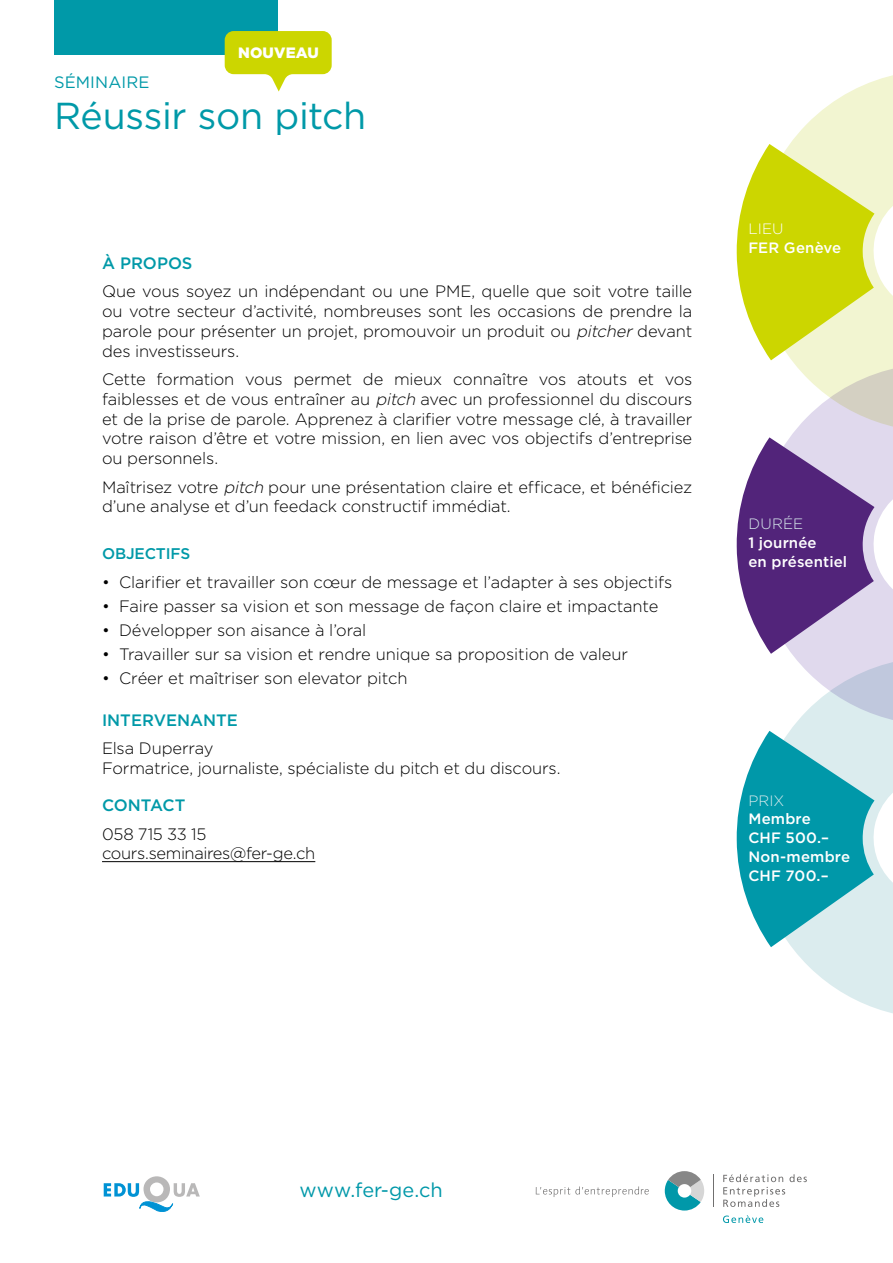
<style>
.page{position:relative;width:893px;height:1263px;background:#fff}
.page>*{position:absolute;margin:0;border:0;box-sizing:border-box;transform-origin:0 0}
.t1{font:37.5px "Gotham HTF";letter-spacing:-.01em;color:#0099a8}
.t2{font:19.95px "Gotham HTF";color:#0098a9}
.t3{font:300 16.5px/19.8px "Gotham HTF";letter-spacing:-.005em;color:#000;text-align:justify}
.t4{font:300 16.5px/19.8px "Gotham HTF";letter-spacing:-.025em;color:#000}
.t5{font:500 16.5px "Gotham HTF";color:#0099a8}
.t6{font:16.5px "Gotham HTF";letter-spacing:.01em;color:#0099a8}
.t7{font:500 15.45px "Gotham HTF";letter-spacing:-.01em;color:#0099a8}
.t8{font:500 15px/18.8px "Gotham HTF";letter-spacing:.01em;color:#fff}
.t9{font:300 15px "Gotham HTF";letter-spacing:.01em;color:#d9ebed}
.t10{font:900 15px "Gotham HTF";letter-spacing:.01em;color:#fff}
.t11{font:300 15px "Gotham HTF";color:#fff}
.s1{font-style:italic}
</style>
<div class="page">
<hr style="left:102px;top:861px;width:213px;height:1px;background:#000">
<div style="left:54px;top:0;width:224px;height:54px;background:#0099a8"></div>
<svg style="left:790px;top:726px;width:103px;height:288px;fill:#dbecee"></svg>
<svg style="left:736px;top:731px;width:138px;height:216px;background:#4fb6c2"></svg>
<svg style="left:790px;top:433px;width:103px;height:293px"></svg>
<svg style="left:736px;top:437px;width:138px;height:217px;background:#8666a3"></svg>
<svg style="left:770px;top:75px;width:123px;height:358px"></svg>
<svg style="left:736px;top:144px;width:138px;height:216px;background:#dae14c"></svg>
<svg style="left:723px;top:1215px;width:40px;height:8px"></svg>
<svg style="left:665px;top:1171px;width:39px;height:39px"></svg>
<svg style="left:723px;top:1174px;width:84px;height:33px"></svg>
<hr style="left:713px;top:1175px;width:1px;height:32px;background:#706f6f">
<svg style="left:536px;top:1186px;width:113px;height:11px"></svg>
<svg style="left:104px;top:1176px;width:96px;height:36px"></svg>
<svg style="left:225px;top:31px;width:107px;height:61px"></svg>
<p class="t10" style="left:238px;top:45px;width:82px">NOUVEAU</p>
<p class="t6" style="left:54px;top:73px;width:97px">SÉMINAIRE</p>
<h1 class="t1" style="left:54px;top:95px;width:314px">Réussir son pitch</h1>
<p class="t5" style="left:102px;top:254px;width:92px">À PROPOS</p>
<p class="t3" style="left:102px;top:281px;width:592px">Que vous soyez un indépendant ou une PME, quelle que soit votre taille ou votre secteur d’activité, nombreuses sont les occasions de prendre la parole pour présenter un projet, promouvoir un produit ou <span class="s1">pitcher</span> devant des investisseurs.</p>
<p class="t3" style="left:102px;top:369px;width:592px">Cette formation vous permet de mieux connaître vos atouts et vos faiblesses et de vous entraîner au <span class="s1">pitch</span> avec un professionnel du discours et de la prise de parole. Apprenez à clarifier votre message clé, à travailler votre raison d’être et votre mission, en lien avec vos objectifs d’entreprise ou personnels.</p>
<p class="t3" style="left:102px;top:477px;width:592px">Maîtrisez votre <span class="s1">pitch</span> pour une présentation claire et efficace, et bénéficiez d’une analyse et d’un feedack constructif immédiat.</p>
<p class="t7" style="left:102px;top:545px;width:90px">OBJECTIFS</p>
<p class="t3" style="left:102px;top:572px;width:572px">• Clarifier et travailler son cœur de message et l’adapter à ses objectifs</p>
<p class="t3" style="left:102px;top:596px;width:558px">• Faire passer sa vision et son message de façon claire et impactante</p>
<p class="t3" style="left:102px;top:620px;width:266px">• Développer son aisance à l’oral</p>
<p class="t3" style="left:102px;top:644px;width:527px">• Travailler sur sa vision et rendre unique sa proposition de valeur</p>
<p class="t3" style="left:102px;top:668px;width:307px">• Créer et maîtriser son elevator pitch</p>
<p class="t5" style="left:102px;top:710px;width:137px">INTERVENANTE</p>
<p class="t3" style="left:102px;top:738px;width:460px">Elsa Duperray<br>Formatrice, journaliste, spécialiste du pitch et du discours.</p>
<p class="t5" style="left:102px;top:796px;width:85px">CONTACT</p>
<p class="t4" style="left:102px;top:824px;width:215px">058 715 33 15 cours.seminaires@fer-ge.ch</p>
<p class="t11" style="left:748px;top:220px;width:37px">LIEU</p>
<p class="t8" style="left:748px;top:237px;width:94px">FER Genève</p>
<p class="t9" style="left:748px;top:516px;width:56px">DURÉE</p>
<p class="t8" style="left:748px;top:533px;width:100px">1 journée<br>en présentiel</p>
<p class="t9" style="left:748px;top:792px;width:38px">PRIX</p>
<p class="t8" style="left:748px;top:809px;width:103px">Membre<br>CHF 500.–<br>Non-membre<br>CHF 700.–</p>
<p class="t2" style="left:299px;top:1179px;width:145px">www.fer-ge.ch</p>
</div>
